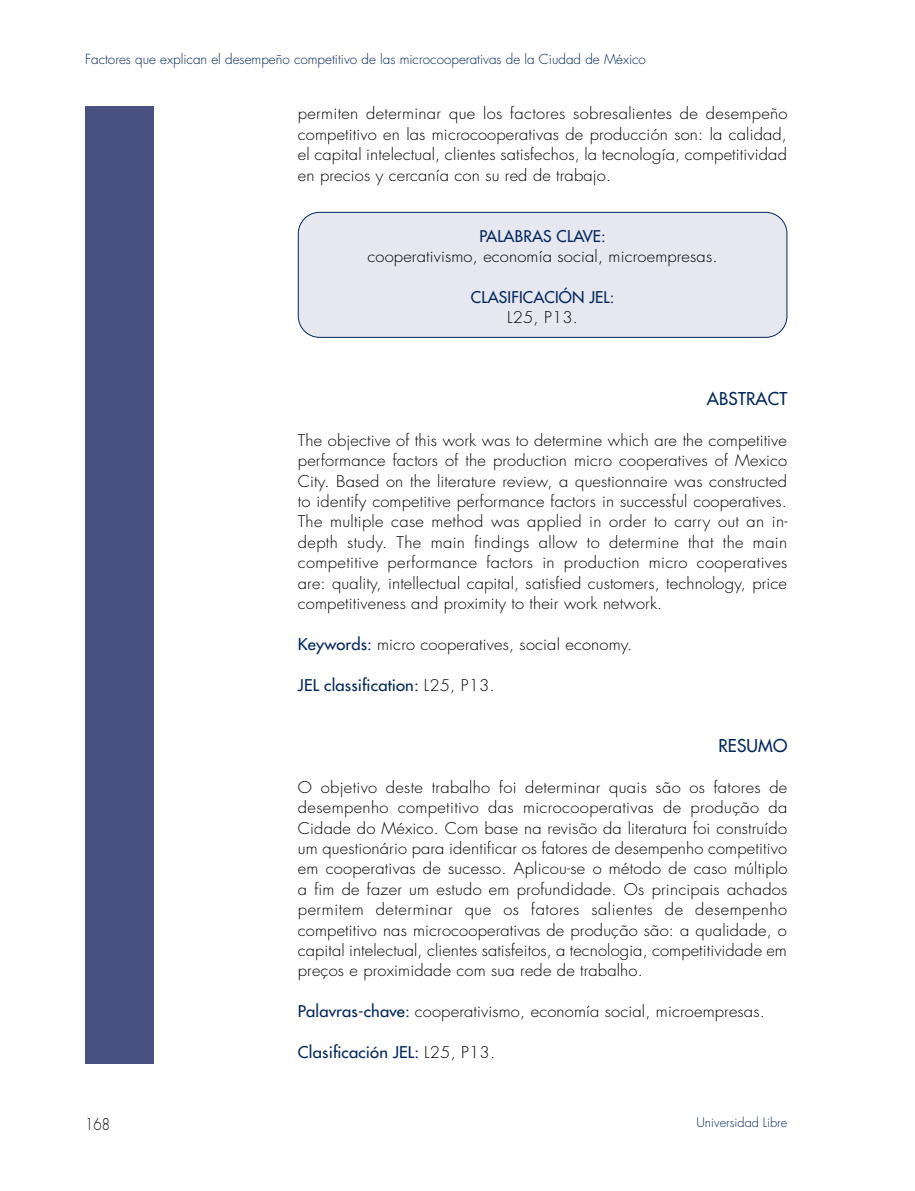
<style>
.page{position:relative;width:915px;height:1191px;background:#fff}
.page>*{position:absolute;margin:0;border:0;box-sizing:border-box;transform-origin:0 0}
._3-num0{font:500 17.25px "Futura Std";letter-spacing:.01em;color:#00275d}
.t1{font:300 15.75px/20.4px "Futura Std";letter-spacing:.01em;color:#000;text-align:justify;scale:1.05 1}
._3-num0-2{font:500 15.75px "Futura Std";letter-spacing:.01em;color:#00275d;scale:1.05 1}
._3-num0-3{font:500 15.75px "Futura Std";letter-spacing:.01em;color:#00275d}
.t2{font:300 15.75px "Futura Std";letter-spacing:.01em;color:#000;scale:.85 1}
._0-1cabezote_sup{font:300 13.5px "Futura Std";color:#00275d}
.t3{font:300 12.75px "Futura Std";color:#00275d}
.s1{font-weight:500;color:#00275d}
.s2{font-weight:300;color:#000}
</style>
<div class="page">
<div style="left:85px;top:106px;width:68px;height:957px;background:#495182"></div>
<div style="left:298px;top:212px;width:488px;height:125px;background:#e7e7ef;border-radius:21px"></div>
<div style="left:298px;top:212px;width:489px;height:126px;border:1px solid #00275d;border-radius:21px"></div>
<p class="_0-1cabezote_sup" style="left:85px;top:51px;width:562px">Factores que explican el desempeño competitivo de las microcooperativas de la Ciudad de México</p>
<p class="t1" style="left:298px;top:104px;width:467px">permiten determinar que los factores sobresalientes de desempeño competitivo en las microcooperativas de producción son: la calidad, el capital intelectual, clientes satisfechos, la tecnología, competitividad en precios y cercanía con su red de trabajo.</p>
<p class="_3-num0-3" style="left:479px;top:226px;width:128px">PALABRAS CLAVE:</p>
<p class="t1" style="left:367px;top:247px;width:335px">cooperativismo, economía social, microempresas.</p>
<p class="_3-num0-3" style="left:471px;top:287px;width:145px">CLASIFICACIÓN JEL:</p>
<p class="t1" style="left:507px;top:308px;width:69px">L25, P13.</p>
<p class="_3-num0" style="left:706px;top:388px;width:82px">ABSTRACT</p>
<p class="t1" style="left:298px;top:430px;width:468px">The objective of this work was to determine which are the competitive performance factors of the production micro cooperatives of Mexico City. Based on the literature review, a questionnaire was constructed to identify competitive performance factors in successful cooperatives.<br>The multiple case method was applied in order to carry out an in&shy;depth study. The main findings allow to determine that the main competitive performance factors in production micro cooperatives are: quality, intellectual capital, satisfied customers, technology, price competitiveness and proximity to their work network.</p>
<p class="t1" style="left:298px;top:634px;width:320px"><span class="s1">Keywords:</span> micro cooperatives, social economy.</p>
<p class="_3-num0-2" style="left:298px;top:675px;width:189px">JEL classification: <span class="s2">L25, P13.</span></p>
<p class="_3-num0" style="left:718px;top:735px;width:70px">RESUMO</p>
<p class="t1" style="left:298px;top:777px;width:467px">O objetivo deste trabalho foi determinar quais são os fatores de desempenho competitivo das microcooperativas de produção da Cidade do México. Com base na revisão da literatura foi construído um questionário para identificar os fatores de desempenho competitivo em cooperativas de sucesso. Aplicou-se o método de caso múltiplo a fim de fazer um estudo em profundidade. Os principais achados permitem determinar que os fatores salientes de desempenho competitivo nas microcooperativas de produção são: a qualidade, o capital intelectual, clientes satisfeitos, a tecnologia, competitividade em preços e proximidade com sua rede de trabalho.</p>
<p class="t1" style="left:298px;top:1001px;width:446px"><span class="s1">Palavras-chave:</span> cooperativismo, economía social, microempresas.</p>
<p class="_3-num0-2" style="left:298px;top:1042px;width:189px">Clasificación JEL: <span class="s2">L25, P13.</span></p>
<p class="t2" style="left:85px;top:1114px;width:31px">168</p>
<p class="t3" style="left:696px;top:1114px;width:92px">Universidad Libre</p>
</div>
